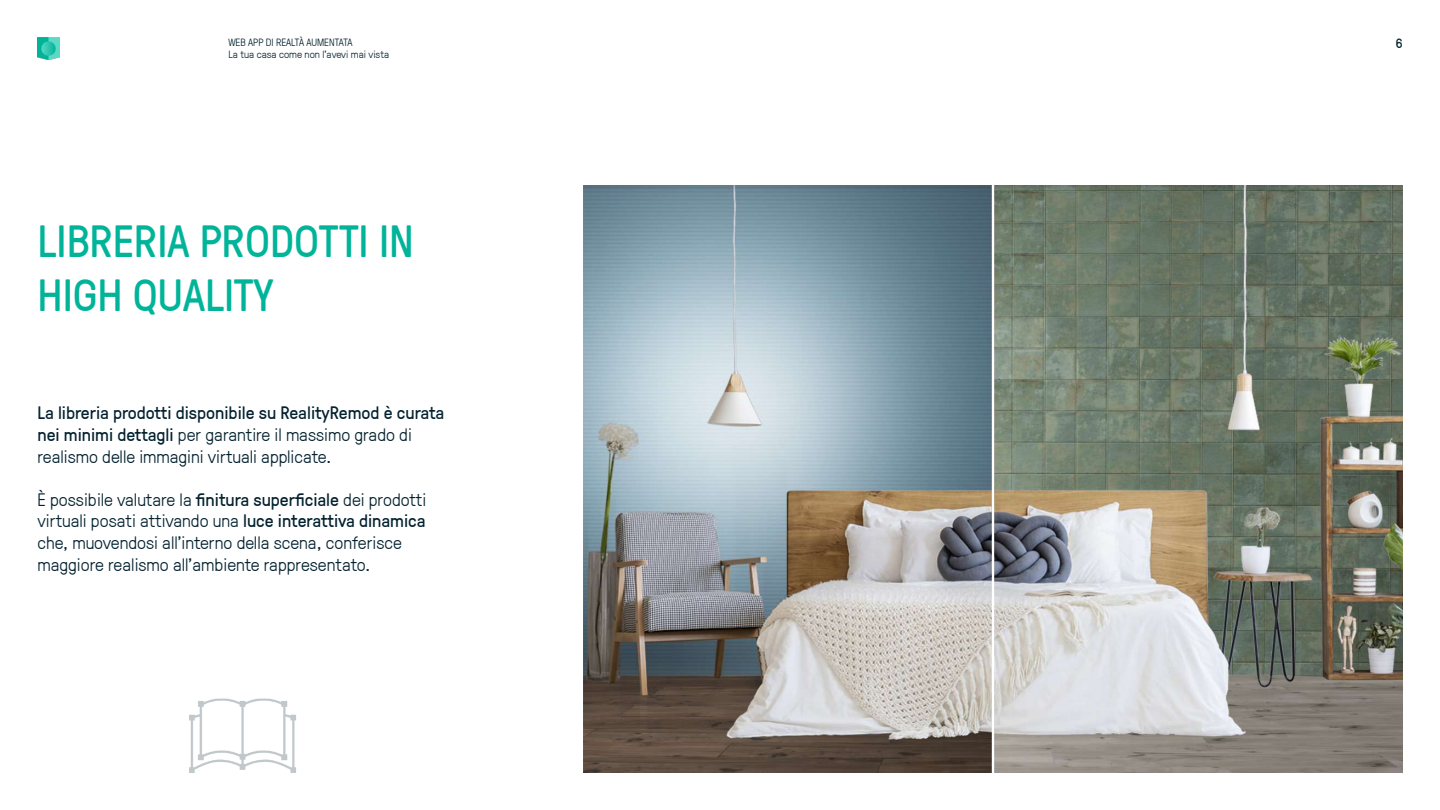
<style>
.page{position:relative;width:1440px;height:810px;background:#fff}
.page>*{position:absolute;margin:0;border:0;box-sizing:border-box;transform-origin:0 0}
.t1{font:45px/54px "GT Pressura";color:#00b499}
.t2{font:300 18px/21.6px "GT Pressura";color:#03212f}
.t3{font:18px/21.6px "GT Pressura";color:#03212f}
.t4{font:13.5px "GT Pressura";color:#03212f}
.t5{font:300 10.5px "GT Pressura";color:#03212f}
.s1{font-weight:300}
.s2{font-weight:400}
</style>
<div class="page">
<img style="left:584px;top:185px;width:818px;height:587px">
<img style="left:38px;top:38px;width:22px;height:22px">
<img style="left:189px;top:698px;width:107px;height:75px">
<p class="t5" style="left:228px;top:35px;width:126px">WEB APP DI REALTÀ AUMENTATA</p>
<p class="t4" style="left:1396px;top:34px;width:8px">6</p>
<p class="t5" style="left:228px;top:47px;width:162px">La tua casa come non l’avevi mai vista</p>
<h1 class="t1" style="left:38px;top:212px;width:378px">LIBRERIA PRODOTTI IN<br>HIGH QUALITY</h1>
<p class="t3" style="left:38px;top:401px;width:408px">La libreria prodotti disponibile su RealityRemod è curata nei minimi dettagli <span class="s1">per garantire il massimo grado di realismo delle immagini virtuali applicate.</span></p>
<p class="t2" style="left:38px;top:488px;width:390px">È possibile valutare la <span class="s2">finitura superficiale</span> dei prodotti virtuali posati attivando una <span class="s2">luce interattiva dinamica </span>che, muovendosi all’interno della scena, conferisce maggiore realismo all’ambiente rappresentato.</p>
</div>
